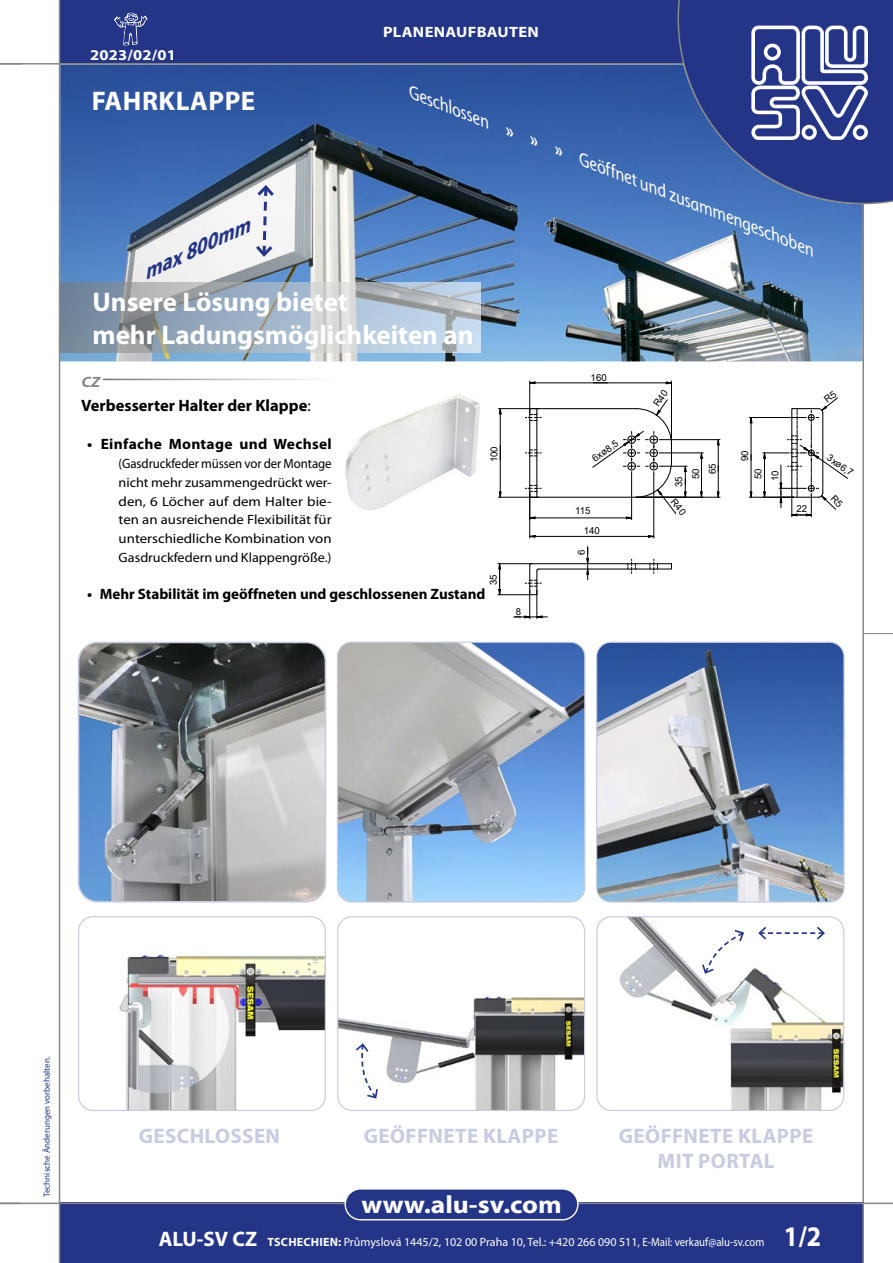
<style>
.page{position:relative;width:893px;height:1263px;background:#fff}
.page>*{position:absolute;margin:0;border:0;box-sizing:border-box;transform-origin:0 0}
.t1{font:700 28.5px "Myriad Pro";color:#fff;scale:.91 1}
.á{font:700 27px "Myriad Pro";color:#fff}
.á-2{font:700 27px "Myriad Pro";letter-spacing:.02em;color:#fff}
.t2{font:700 25.05px "Myriad Pro";color:#fff;scale:1.1 1}
.t3{font:700 21px "Myriad Pro";letter-spacing:.02em;color:#c8cce1}
.t4{font:italic 700 21px "Myriad Pro";color:#243588}
.t5{font:italic 18px "Myriad Pro";color:#fff}
.Odstavcovy_Text{font:700 16.5px "Myriad Pro";color:#000}
.Odstavcovy_Text-2{font:700 15px "Myriad Pro";color:#000}
.Odstavcovy_Text-3{font:700 15px "Myriad Pro";letter-spacing:.02em;color:#000}
.t6{font:700 15px "Myriad Pro";letter-spacing:.02em;color:#fff;scale:1.1 1}
.t7{font:italic 700 15px "Myriad Pro";color:#878787;scale:1.1 1}
.Odstavcovy_Text-4{font:13.5px/18.9px "Myriad Pro";color:#000;text-align:justify;scale:.95 1}
.t8{font:12px "Myriad Pro";color:#fff}
.t9{font:9.6px/17.1px "Arial";color:#000}
.t10{font:9px "Myriad Pro";color:#243588}
.s1{font-weight:700}
.s2{font-weight:400}
.s3{font-weight:700;font-size:21px}
</style>
<div class="page">
<img style="left:60px;top:65px;width:802px;height:296px">
<div style="left:60px;top:1202px;width:803px;height:61px;background:#243588"></div>
<div style="left:60px;top:0;width:803px;height:64px;background:#243588"></div>
<hr style="left:0;top:1202px;width:893px;height:2px;background:#878787">
<hr style="left:862px;top:0;width:2px;height:1263px;background:#878787">
<hr style="left:0;top:63px;width:893px;height:2px;background:#878787">
<hr style="left:59px;top:0;width:1px;height:1263px;background:#878787">
<hr style="left:863px;top:633px;width:30px;height:1px;background:#878787">
<div style="left:345px;top:1189px;width:233px;height:31px;background:#243588;border-radius:15px"></div>
<div style="left:345px;top:1188px;width:234px;height:32px;border:1px solid #fff;border-radius:15px"></div>
<svg style="left:60px;top:282px;width:420px;height:71px;background:#a4b2bf"></svg>
<img style="left:78px;top:642px;width:247px;height:258px">
<div style="left:78px;top:642px;width:248px;height:261px;border:2px solid #c8cce1;border-radius:19px"></div>
<img style="left:80px;top:918px;width:244px;height:191px">
<div style="left:78px;top:916px;width:248px;height:195px;border:1px solid #c8cce1;border-radius:14px"></div>
<img style="left:339px;top:918px;width:246px;height:191px">
<div style="left:337px;top:916px;width:248px;height:195px;border:1px solid #c8cce1;border-radius:14px"></div>
<img style="left:337px;top:642px;width:248px;height:259px">
<div style="left:337px;top:642px;width:248px;height:261px;border:1px solid #c8cce1;border-radius:14px"></div>
<img style="left:598px;top:642px;width:245px;height:259px">
<div style="left:596px;top:642px;width:249px;height:261px;border:1px solid #c8cce1;border-radius:14px"></div>
<img style="left:599px;top:918px;width:245px;height:192px">
<div style="left:596px;top:916px;width:248px;height:195px;border:1px solid #c8cce1;border-radius:14px"></div>
<img style="left:345px;top:394px;width:135px;height:116px">
<hr style="left:539px;top:497px;width:97px;height:1px;background:#000">
<hr style="left:539px;top:408px;width:97px;height:1px;background:#000">
<hr style="left:529px;top:413px;width:1px;height:80px;background:#000">
<hr style="left:536px;top:413px;width:1px;height:80px;background:#000">
<hr style="left:539px;top:568px;width:97px;height:1px;background:#000">
<hr style="left:532px;top:563px;width:104px;height:1px;background:#000">
<svg style="left:525px;top:408px;width:16px;height:13px"></svg>
<svg style="left:525px;top:450px;width:16px;height:7px"></svg>
<svg style="left:628px;top:559px;width:44px;height:14px"></svg>
<svg style="left:499px;top:491px;width:3px;height:6px"></svg>
<svg style="left:499px;top:409px;width:3px;height:5px"></svg>
<hr style="left:500px;top:414px;width:1px;height:78px;background:#000">
<hr style="left:498px;top:408px;width:41px;height:1px;background:#000">
<hr style="left:498px;top:497px;width:41px;height:1px;background:#000">
<svg style="left:530px;top:381px;width:6px;height:3px"></svg>
<hr style="left:535px;top:383px;width:131px;height:1px;background:#000">
<hr style="left:529px;top:381px;width:1px;height:32px;background:#000">
<hr style="left:535px;top:518px;width:91px;height:1px;background:#000">
<svg style="left:525px;top:485px;width:16px;height:35px"></svg>
<hr style="left:631px;top:474px;width:1px;height:46px;background:#000">
<svg style="left:530px;top:535px;width:6px;height:3px"></svg>
<svg style="left:648px;top:535px;width:7px;height:3px"></svg>
<hr style="left:535px;top:536px;width:113px;height:1px;background:#000">
<hr style="left:529px;top:493px;width:1px;height:45px;background:#000">
<hr style="left:653px;top:474px;width:1px;height:64px;background:#000">
<hr style="left:751px;top:423px;width:1px;height:69px;background:#000">
<hr style="left:749px;top:497px;width:44px;height:1px;background:#000">
<hr style="left:749px;top:417px;width:55px;height:1px;background:#000">
<svg style="left:700px;top:491px;width:3px;height:6px"></svg>
<svg style="left:700px;top:452px;width:3px;height:7px"></svg>
<hr style="left:701px;top:458px;width:1px;height:34px;background:#000">
<hr style="left:662px;top:453px;width:41px;height:1px;background:#000">
<svg style="left:717px;top:491px;width:3px;height:6px"></svg>
<svg style="left:717px;top:440px;width:3px;height:5px"></svg>
<hr style="left:718px;top:445px;width:1px;height:47px;background:#000">
<hr style="left:662px;top:439px;width:58px;height:1px;background:#000">
<hr style="left:636px;top:497px;width:84px;height:1px;background:#000">
<svg style="left:586px;top:546px;width:3px;height:34px"></svg>
<svg style="left:514px;top:563px;width:33px;height:56px"></svg>
<svg style="left:498px;top:564px;width:3px;height:32px"></svg>
<hr style="left:498px;top:594px;width:32px;height:1px;background:#000">
<hr style="left:498px;top:563px;width:34px;height:1px;background:#000">
<svg style="left:354px;top:1042px;width:25px;height:58px"></svg>
<svg style="left:701px;top:928px;width:44px;height:47px"></svg>
<svg style="left:757px;top:925px;width:69px;height:16px"></svg>
<svg style="left:253px;top:183px;width:24px;height:76px"></svg>
<svg style="left:114px;top:13px;width:34px;height:33px"></svg>
<svg style="left:677px;top:0;width:216px;height:204px"></svg>
<div style="left:764px;top:44px;width:17px;height:17px;border:4px solid #fff;border-radius:50%"></div>
<svg style="left:592px;top:381px;width:95px;height:138px"></svg>
<svg style="left:763px;top:397px;width:85px;height:120px"></svg>
<p class="t6" style="left:90px;top:45px;width:79px">2023/02/01</p>
<p class="á-2" style="left:92px;top:83px;width:165px">FAHRKLAPPE</p>
<p class="t4" style="left:137px;top:261px;width:117px;rotate:-25deg">max 800mm</p>
<p class="t6" style="left:383px;top:22px;width:143px">PLANENAUFBAUTEN</p>
<p class="t5" style="left:415px;top:84px;width:436px;rotate:21deg">Geschlossen <span class="s1">» » »</span> Geöffnet und zusammengeschoben</p>
<p class="á" style="left:92px;top:285px;width:257px">Unsere Lösung bietet</p>
<p class="á" style="left:92px;top:317px;width:383px">mehr Ladungsmöglichkeiten an</p>
<p class="t7" style="left:82px;top:372px;width:19px">CZ</p>
<p class="Odstavcovy_Text" style="left:81px;top:395px;width:231px">Verbesserter Halter der Klappe<span class="s2">:</span></p>
<p class="Odstavcovy_Text-3" style="left:87px;top:434px;width:246px">• Einfache Montage und Wechsel</p>
<p class="Odstavcovy_Text-4" style="left:119px;top:454px;width:226px">(Gasdruckfeder müssen vor der Montage nicht mehr zusammengedrückt wer&shy;den, 6 Löcher auf dem Halter bie&shy;ten an ausreichende Flexibilität für unterschiedliche Kombination von Gasdruckfedern und Klappengröße.)</p>
<p class="Odstavcovy_Text-2" style="left:87px;top:584px;width:400px">• Mehr Stabilität im geöffneten und geschlossenen Zustand</p>
<p class="t9" style="left:486px;top:462px;width:18px;rotate:-90deg">100</p>
<p class="t9" style="left:485px;top:585px;width:12px;rotate:-90deg">35</p>
<p class="t9" style="left:516px;top:603px;width:7px">8</p>
<p class="t9" style="left:591px;top:369px;width:18px">160</p>
<p class="t9" style="left:588px;top:452px;width:31px;rotate:-36deg">6xø8,5</p>
<p class="t9" style="left:575px;top:502px;width:17px">115</p>
<p class="t9" style="left:584px;top:522px;width:18px">140</p>
<p class="t9" style="left:573px;top:555px;width:7px;rotate:-90deg">6</p>
<p class="t9" style="left:670px;top:487px;width:12px;rotate:-90deg">35</p>
<p class="t9" style="left:688px;top:479px;width:18px;line-height:16.5px;text-align:center;rotate:-90deg">50<br>65</p>
<p class="t9" style="left:736px;top:461px;width:12px;rotate:-90deg">90</p>
<p class="t9" style="left:750px;top:481px;width:14px;rotate:-90deg">50<br>10</p>
<p class="t9" style="left:796px;top:500px;width:12px">22</p>
<p class="t9" style="left:833px;top:450px;width:31px;rotate:35deg">3xø6,7</p>
<p class="t10" style="left:41px;top:1197px;width:142px;rotate:-90deg">Technische Änderungen vorbehalten.</p>
<p class="t3" style="left:139px;top:1122px;width:143px">GESCHLOSSEN</p>
<p class="t3" style="left:364px;top:1122px;width:196px">GEÖFFNETE KLAPPE</p>
<p class="t3" style="left:619px;top:1122px;width:196px">GEÖFFNETE KLAPPE</p>
<p class="t3" style="left:657px;top:1147px;width:119px">MIT PORTAL</p>
<h3 class="t2" style="left:361px;top:1188px;width:184px">www.alu-sv.com</h3>
<p class="t8" style="left:159px;top:1234px;width:607px"><span class="s3">ALU-SV CZ</span> <span class="s1">TSCHECHIEN:</span> Průmyslová 1445/2, 102 00 Praha 10, Tel.: +420 266 090 511, E-Mail: verkauf@alu-sv.com</p>
<h1 class="t1" style="left:784px;top:1218px;width:43px">1/2</h1>
</div>
